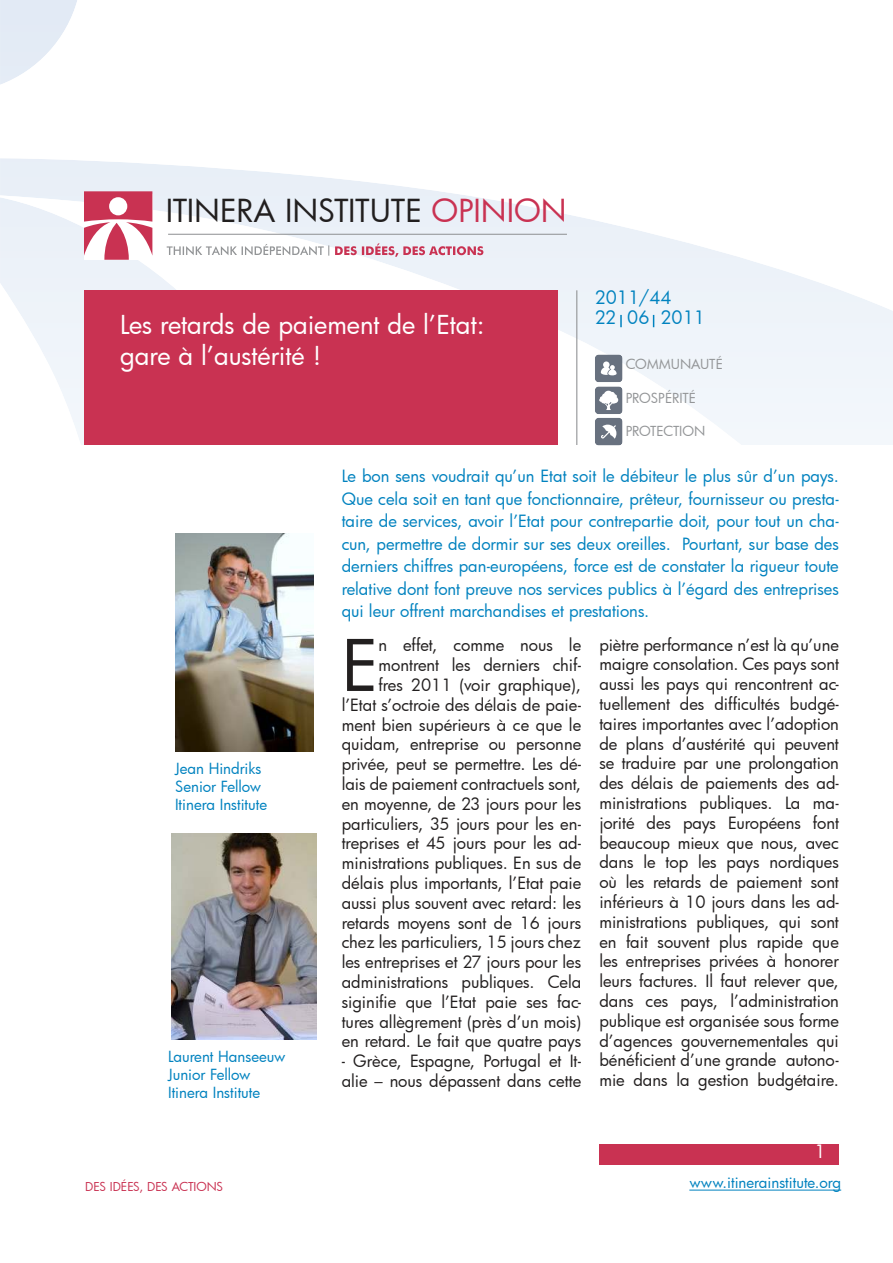
<style>
.page{position:relative;width:893px;height:1263px;background:#fff}
.page>*{position:absolute;margin:0;border:0;box-sizing:border-box;transform-origin:0 0}
.t1{font:69px "Futura";color:#221f1f}
.t2{font:31.05px "Futura";color:#221f1f}
.t3{font:25.5px/30.6px "Futura";letter-spacing:-.005em;color:#fff}
.t4{font:18px/20.1px "Futura";color:#0082bf}
.t5{font:18px "Futura";color:#fff}
.t6{font:16.5px/19.8px "Futura";color:#221f1f;text-align:right}
.t7{font:16.5px/22.5px "Futura";letter-spacing:-.005em;color:#0082bf;text-align:justify}
.t8{font:15px/18px "Futura";color:#0082bf}
.t9{font:13.5px "Futura";letter-spacing:-.005em;color:#939597}
.t10{font:12px "Futura";color:#c93252}
.s1{color:#c93252}
</style>
<div class="page">
<img style="left:0;top:1px;width:893px;height:444px">
<div style="left:84px;top:290px;width:473px;height:156px;background:#c93252"></div>
<hr style="left:576px;top:290px;width:1px;height:156px;background:#939597">
<div style="left:599px;top:1144px;width:240px;height:21px;background:#c93252"></div>
<hr style="left:689px;top:1189px;width:152px;height:1px;background:#0082bf">
<svg style="left:84px;top:191px;width:68px;height:69px"></svg>
<hr style="left:168px;top:234px;width:399px;height:1px;background:#939597">
<svg style="left:335px;top:243px;width:148px;height:14px;background:#e0b3c2"></svg>
<img style="left:595px;top:354px;width:28px;height:28px">
<svg style="left:601px;top:361px;width:16px;height:14px"></svg>
<img style="left:595px;top:418px;width:28px;height:28px">
<svg style="left:601px;top:425px;width:15px;height:14px"></svg>
<img style="left:595px;top:386px;width:28px;height:28px">
<svg style="left:599px;top:391px;width:19px;height:19px"></svg>
<svg style="left:167px;top:244px;width:162px;height:12px"></svg>
<svg style="left:653px;top:315px;width:1px;height:12px"></svg>
<svg style="left:620px;top:315px;width:2px;height:12px"></svg>
<img style="left:175px;top:534px;width:138px;height:217px">
<img style="left:171px;top:833px;width:146px;height:206px">
<h2 class="t2" style="left:166px;top:196px;width:402px">ITINERA INSTITUTE <span class="s1">OPINION</span></h2>
<h3 class="t3" style="left:120px;top:312px;width:366px">Les retards de paiement de l’Etat: gare à l’austérité !</h3>
<p class="t4" style="left:595px;top:288px;width:112px">2011/44<br>22 06 2011</p>
<p class="t9" style="left:626px;top:357px;width:99px">COMMUNAUTÉ</p>
<p class="t9" style="left:626px;top:392px;width:72px">PROSPÉRITÉ</p>
<p class="t9" style="left:626px;top:425px;width:81px">PROTECTION</p>
<p class="t8" style="left:175px;top:761px;width:94px">Jean Hindriks<br>Senior Fellow<br>Itinera Institute</p>
<p class="t8" style="left:168px;top:1049px;width:119px">Laurent Hanseeuw<br>Junior Fellow<br>Itinera Institute</p>
<p class="t10" style="left:85px;top:1181px;width:140px">DES IDÉES, DES ACTIONS</p>
<p class="t7" style="left:342px;top:466px;width:499px">Le bon sens voudrait qu’un Etat soit le débiteur le plus sûr d’un pays.<br>Que cela soit en tant que fonctionnaire, prêteur, fournisseur ou presta&shy;taire de services, avoir l’Etat pour contrepartie doit, pour tout un cha&shy;cun, permettre de dormir sur ses deux oreilles. Pourtant, sur base des derniers chiffres pan-européens, force est de constater la rigueur toute relative dont font preuve nos services publics à l’égard des entreprises qui leur offrent marchandises et prestations.</p>
<p class="t6" style="left:342px;top:637px;width:241px">n effet, comme nous le montrent les derniers chif-<br>fres 2011 (voir graphique), l’Etat s’octroie des délais de paie&shy;ment bien supérieurs à ce que le quidam, entreprise ou personne privée, peut se permettre. Les dé&shy;lais de paiement contractuels sont, en moyenne, de 23 jours pour les particuliers, 35 jours pour les en&shy;treprises et 45 jours pour les ad&shy;ministrations publiques. En sus de délais plus importants, l’Etat paie aussi plus souvent avec retard: les retards moyens sont de 16 jours chez les particuliers, 15 jours chez les entreprises et 27 jours pour les administrations publiques. Cela siginifie que l’Etat paie ses fac&shy;tures allègrement (près d’un mois) en retard. Le fait que quatre pays</p>
<p class="t6" style="left:342px;top:1053px;width:241px;text-align:left">- Grèce, Espagne, Portugal et It&shy;alie – nous dépassent dans cette</p>
<h1 class="t1" style="left:342px;top:633px;width:38px">E</h1>
<p class="t6" style="left:599px;top:636px;width:241px;text-align:justify">piètre performance n’est là qu’une maigre consolation. Ces pays sont aussi les pays qui rencontrent ac&shy;tuellement des difficultés budgé&shy;taires importantes avec l’adoption de plans d’austérité qui peuvent se traduire par une prolongation des délais de paiements des ad&shy;ministrations publiques. La ma&shy;jorité des pays Européens font beaucoup mieux que nous, avec dans le top les pays nordiques où les retards de paiement sont inférieurs à 10 jours dans les ad&shy;ministrations publiques, qui sont en fait souvent plus rapide que les entreprises privées à honorer leurs factures. Il faut relever que, dans ces pays, l’administration publique est organisée sous forme d’agences gouvernementales qui bénéficient d’une grande autono&shy;mie dans la gestion budgétaire.</p>
<p class="t5" style="left:814px;top:1142px;width:13px">1</p>
<p class="t8" style="left:689px;top:1175px;width:153px">www.itinerainstitute.org</p>
</div>
